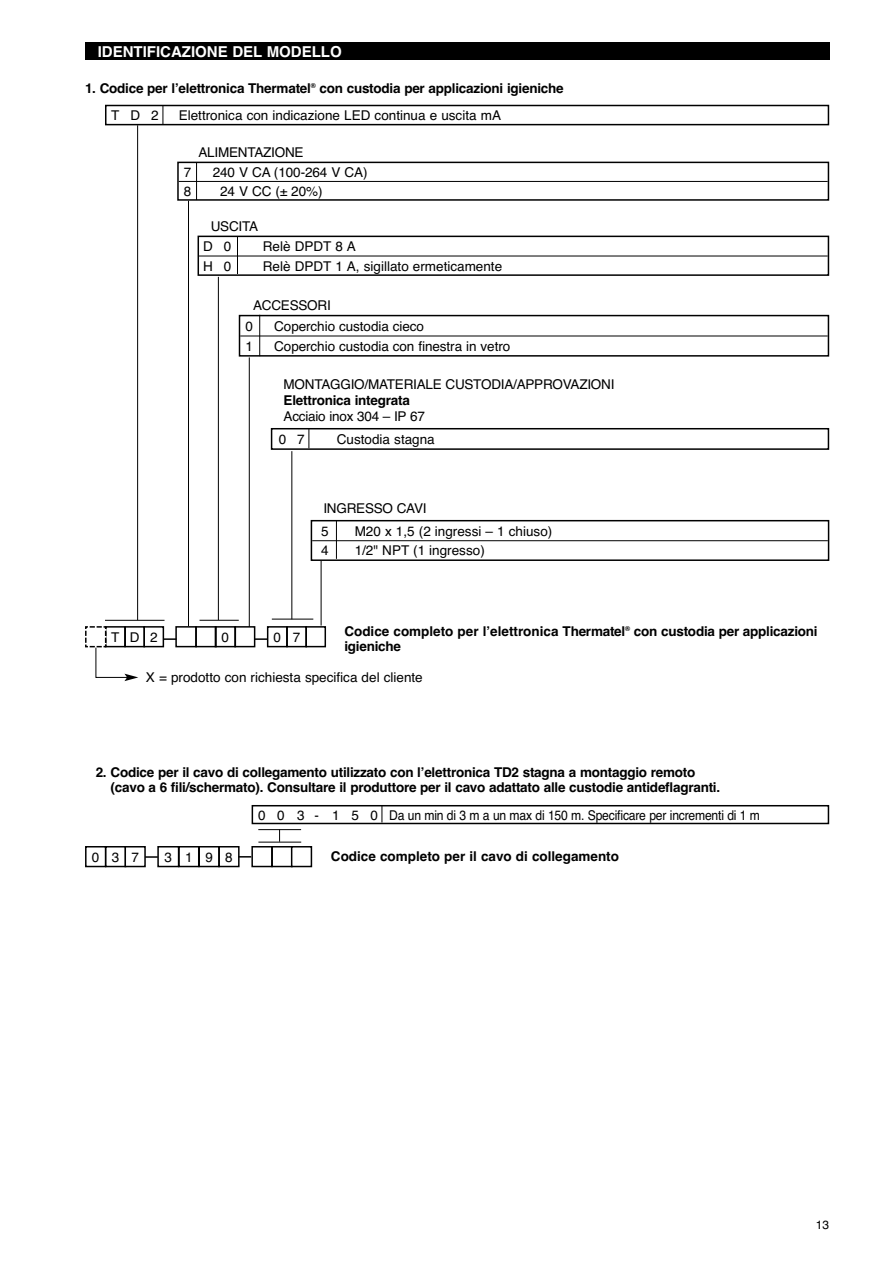
<style>
.page{position:relative;width:893px;height:1263px;background:#fff}
.page>*{position:absolute;margin:0;border:0;box-sizing:border-box;transform-origin:0 0}
.t1{font:700 15px "Helvetica";color:#fff}
.t2{font:13.5px/23.2px "Helvetica";letter-spacing:-.005em;color:#000}
.t3{font:700 13.5px/15px "Helvetica";letter-spacing:-.015em;color:#000}
.t4{font:12px "Helvetica";color:#000}
</style>
<div class="page">
<div style="left:85px;top:43px;width:744px;height:17px;background:#000"></div>
<div style="left:85px;top:846px;width:21px;height:21px;border:2px solid #000"></div>
<div style="left:218px;top:846px;width:22px;height:21px;border:2px solid #000"></div>
<div style="left:178px;top:846px;width:21px;height:21px;border:2px solid #000"></div>
<div style="left:198px;top:846px;width:22px;height:21px;border:2px solid #000"></div>
<div style="left:157px;top:846px;width:22px;height:21px;border:2px solid #000"></div>
<div style="left:105px;top:846px;width:21px;height:21px;border:2px solid #000"></div>
<div style="left:125px;top:846px;width:21px;height:21px;border:2px solid #000"></div>
<svg style="left:145px;top:856px;width:13px;height:2px"></svg>
<svg style="left:239px;top:856px;width:12px;height:1px"></svg>
<div style="left:251px;top:846px;width:22px;height:21px;border:2px solid #000"></div>
<div style="left:271px;top:846px;width:22px;height:21px;border:2px solid #000"></div>
<div style="left:291px;top:846px;width:21px;height:21px;border:2px solid #000"></div>
<svg style="left:381px;top:808px;width:1px;height:13px"></svg>
<svg style="left:279px;top:830px;width:1px;height:12px"></svg>
<div style="left:252px;top:805px;width:577px;height:19px;border:2px solid #000"></div>
<hr style="left:258px;top:829px;width:43px;height:1px;background:#000">
<hr style="left:258px;top:842px;width:43px;height:1px;background:#000">
<hr style="left:249px;top:357px;width:1px;height:270px;background:#000">
<hr style="left:218px;top:277px;width:1px;height:343px;background:#000">
<hr style="left:137px;top:125px;width:1px;height:495px;background:#000">
<svg style="left:164px;top:638px;width:11px;height:2px"></svg>
<svg style="left:255px;top:638px;width:12px;height:2px"></svg>
<hr style="left:188px;top:201px;width:1px;height:425px;background:#000">
<hr style="left:259px;top:315px;width:1px;height:41px;background:#000">
<div style="left:239px;top:315px;width:590px;height:42px;border:2px solid #000"></div>
<hr style="left:240px;top:336px;width:588px;height:1px;background:#000">
<div style="left:198px;top:236px;width:631px;height:40px;border:2px solid #000"></div>
<hr style="left:199px;top:256px;width:629px;height:1px;background:#000">
<hr style="left:196px;top:163px;width:1px;height:37px;background:#000">
<div style="left:177px;top:162px;width:652px;height:39px;border:2px solid #000"></div>
<hr style="left:179px;top:181px;width:649px;height:1px;background:#000">
<div style="left:234px;top:626px;width:21px;height:21px;border:2px solid #000"></div>
<div style="left:195px;top:626px;width:22px;height:21px;border:2px solid #000"></div>
<div style="left:215px;top:626px;width:21px;height:21px;border:2px solid #000"></div>
<div style="left:175px;top:626px;width:22px;height:21px;border:2px solid #000"></div>
<div style="left:124px;top:626px;width:21px;height:21px;border:2px solid #000"></div>
<div style="left:143px;top:626px;width:21px;height:21px;border:2px solid #000"></div>
<div style="left:267px;top:626px;width:21px;height:21px;border:2px solid #000"></div>
<div style="left:286px;top:626px;width:21px;height:21px;border:2px solid #000"></div>
<div style="left:305px;top:626px;width:21px;height:21px;border:2px solid #000"></div>
<hr style="left:237px;top:237px;width:1px;height:37px;background:#000">
<div style="left:105px;top:105px;width:724px;height:20px;border:2px solid #000"></div>
<svg style="left:162px;top:106px;width:1px;height:19px"></svg>
<hr style="left:105px;top:620px;width:60px;height:1px;background:#000">
<hr style="left:200px;top:620px;width:39px;height:1px;background:#000">
<hr style="left:272px;top:619px;width:41px;height:1px;background:#000">
<hr style="left:291px;top:451px;width:1px;height:168px;background:#000">
<svg style="left:308px;top:431px;width:1px;height:16px"></svg>
<div style="left:271px;top:428px;width:558px;height:22px;border:2px solid #000"></div>
<hr style="left:336px;top:521px;width:1px;height:38px;background:#000">
<div style="left:311px;top:520px;width:518px;height:41px;border:2px solid #000"></div>
<hr style="left:312px;top:540px;width:516px;height:1px;background:#000">
<hr style="left:321px;top:561px;width:1px;height:64px;background:#000">
<svg style="left:85px;top:626px;width:53px;height:55px"></svg>
<p class="t1" style="left:98px;top:43px;width:245px">IDENTIFICAZIONE DEL MODELLO</p>
<p class="t3" style="left:85px;top:81px;width:480px">1. Codice per l’elettronica Thermatel<sup>®</sup> con custodia per applicazioni igieniche</p>
<p class="t2" style="left:111px;top:104px;width:49px">TD2</p>
<p class="t2" style="left:179px;top:104px;width:324px">Elettronica con indicazione LED continua e uscita mA</p>
<p class="t2" style="left:198px;top:141px;width:107px">ALIMENTAZIONE</p>
<p class="t2" style="left:184px;top:160px;width:9px">7</p>
<p class="t2" style="left:213px;top:160px;width:156px">240 V CA (100-264 V CA)</p>
<p class="t2" style="left:184px;top:180px;width:9px">8</p>
<p class="t2" style="left:220px;top:180px;width:104px">24 V CC (± 20%)</p>
<p class="t2" style="left:211px;top:215px;width:49px">USCITA</p>
<p class="t2" style="left:203px;top:235px;width:30px">D 0</p>
<p class="t2" style="left:263px;top:235px;width:95px">Relè DPDT 8 A</p>
<p class="t2" style="left:203px;top:254px;width:30px">H 0</p>
<p class="t2" style="left:263px;top:254px;width:241px">Relè DPDT 1 A, sigillato ermeticamente</p>
<p class="t2" style="left:253px;top:294px;width:79px">ACCESSORI</p>
<p class="t2" style="left:245px;top:315px;width:9px">0</p>
<p class="t2" style="left:274px;top:315px;width:151px">Coperchio custodia cieco</p>
<p class="t2" style="left:245px;top:334px;width:9px">1</p>
<p class="t2" style="left:274px;top:334px;width:238px">Coperchio custodia con finestra in vetro</p>
<p class="t2" style="left:284px;top:372px;width:332px">MONTAGGIO/MATERIALE CUSTODIA/APPROVAZIONI</p>
<p class="t3" style="left:284px;top:393px;width:128px">Elettronica integrata</p>
<p class="t2" style="left:284px;top:405px;width:143px">Acciaio inox 304 – IP 67</p>
<p class="t2" style="left:279px;top:428px;width:28px">0 7</p>
<p class="t2" style="left:337px;top:428px;width:99px">Custodia stagna</p>
<p class="t2" style="left:321px;top:496px;width:107px">INGRESSO CAVI<br>5</p>
<p class="t2" style="left:355px;top:520px;width:199px">M20 x 1,5 (2 ingressi – 1 chiuso)</p>
<p class="t2" style="left:321px;top:539px;width:9px">4</p>
<p class="t2" style="left:355px;top:539px;width:132px">1/2" NPT (1 ingresso)</p>
<p class="t2" style="left:111px;top:626px;width:48px">TD2</p>
<p class="t2" style="left:222px;top:626px;width:9px">0</p>
<p class="t2" style="left:273px;top:626px;width:28px">0 7</p>
<p class="t3" style="left:344px;top:623px;width:475px">Codice completo per l’elettronica Thermatel<sup>®</sup> con custodia per applicazioni igieniche</p>
<p class="t2" style="left:146px;top:666px;width:278px">X = prodotto con richiesta specifica del cliente</p>
<p class="t3" style="left:111px;top:765px;width:611px;text-indent:-15px">2. Codice per il cavo di collegamento utilizzato con l’elettronica TD2 stagna a montaggio remoto (cavo a 6 fili/schermato). Consultare il produttore per il cavo adattato alle custodie antideflagranti.</p>
<p class="t2" style="left:258px;top:803px;width:503px">0 0 3 - 1 5 0 Da un min di 3 m a un max di 150 m. Specificare per incrementi di 1 m</p>
<p class="t2" style="left:92px;top:846px;width:48px">037</p>
<p class="t2" style="left:165px;top:846px;width:70px">3198</p>
<p class="t3" style="left:331px;top:849px;width:290px">Codice completo per il cavo di collegamento</p>
<p class="t4" style="left:816px;top:1218px;width:15px">13</p>
</div>
